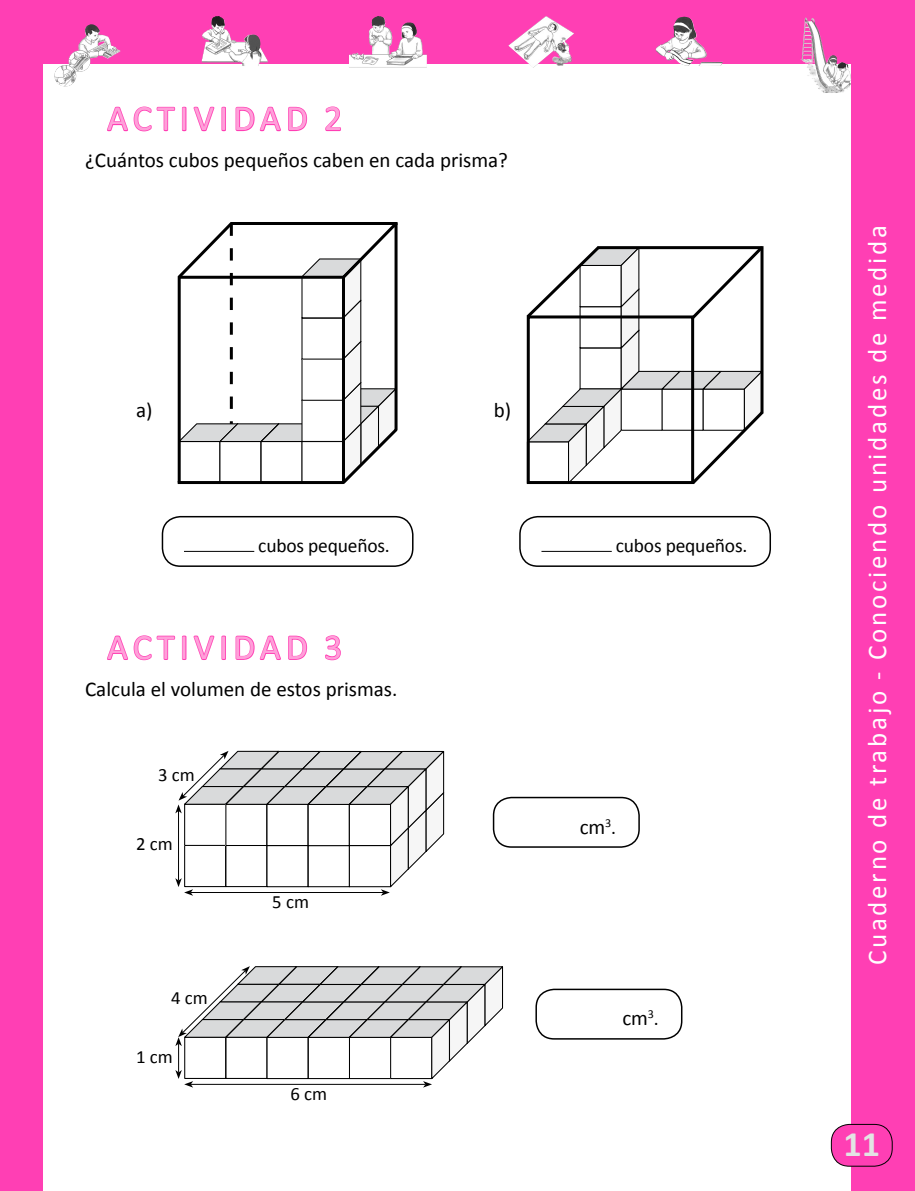
<style>
.page{position:relative;width:915px;height:1191px;background:#fff}
.page>*{position:absolute;margin:0;border:0;box-sizing:border-box;transform-origin:0 0}
.t1{font:36px "Calibri";letter-spacing:.135em;color:#ff9fd9}
.t2{font:700 36px "Calibri";color:#e3e4e4}
.t3{font:27px "Calibri";letter-spacing:.1em;color:#fff}
.t4{font:21px "Calibri";color:#000}
.t5{font:19.5px "Calibri";letter-spacing:-.01em;color:#000}
.t6{font:18.75px "Calibri";color:#000}
.s1{font-size:19.5px}
</style>
<div class="page">
<svg style="left:42px;top:0;width:808px;height:64px;background:#f756b8"></svg>
<div style="left:850px;top:0;width:64px;height:1191px;background:#ff3fb4"></div>
<div style="left:0;top:0;width:42px;height:1191px;background:#ff3fb4"></div>
<div style="left:831px;top:1124px;width:60px;height:42px;background:#ff3fb4;border-radius:18px"></div>
<div style="left:830px;top:1124px;width:62px;height:42px;border:1px solid #000;border-radius:18px"></div>
<img style="left:801px;top:18px;width:4px;height:42px">
<img style="left:663px;top:17px;width:20px;height:27px">
<img style="left:80px;top:24px;width:11px;height:19px">
<img style="left:209px;top:16px;width:10px;height:14px">
<img style="left:368px;top:16px;width:10px;height:29px">
<img style="left:528px;top:16px;width:17px;height:13px">
<svg style="left:107px;top:106px;width:119px;height:26px"></svg>
<svg style="left:235px;top:106px;width:73px;height:26px"></svg>
<svg style="left:325px;top:106px;width:16px;height:26px"></svg>
<hr style="left:184px;top:551px;width:70px;height:1px;background:#000">
<div style="left:162px;top:516px;width:251px;height:51px;border:2px solid #000;border-radius:18px"></div>
<svg style="left:177px;top:222px;width:221px;height:262px"></svg>
<hr style="left:231px;top:222px;width:166px;height:3px;background:#000">
<hr style="left:179px;top:276px;width:165px;height:3px;background:#000">
<hr style="left:541px;top:551px;width:70px;height:1px;background:#000">
<div style="left:519px;top:516px;width:251px;height:51px;border:2px solid #000;border-radius:18px"></div>
<svg style="left:526px;top:246px;width:238px;height:238px"></svg>
<svg style="left:107px;top:635px;width:119px;height:26px"></svg>
<svg style="left:235px;top:635px;width:73px;height:25px"></svg>
<svg style="left:325px;top:635px;width:16px;height:26px"></svg>
<div style="left:492px;top:797px;width:147px;height:50px;border:2px solid #000;border-radius:18px"></div>
<svg style="left:175px;top:750px;width:270px;height:145px"></svg>
<div style="left:535px;top:988px;width:147px;height:51px;border:2px solid #000;border-radius:18px"></div>
<svg style="left:175px;top:966px;width:329px;height:121px"></svg>
<h1 class="t1" style="left:107px;top:96px;width:95px">Ac tividad</h1>
<h1 class="t1" style="left:324px;top:96px;width:20px">2</h1>
<p class="t4" style="left:85px;top:147px;width:424px">¿Cuántos cubos pequeños caben en cada prisma?</p>
<p class="t4" style="left:136px;top:396px;width:18px">a)</p>
<p class="t5" style="left:258px;top:533px;width:133px">cubos pequeños.</p>
<h1 class="t1" style="left:107px;top:624px;width:95px">Ac tividad</h1>
<h1 class="t1" style="left:324px;top:624px;width:20px">3</h1>
<p class="t4" style="left:85px;top:675px;width:314px">Calcula el volumen de estos prismas.</p>
<p class="t6" style="left:158px;top:763px;width:38px">3 cm</p>
<p class="t6" style="left:136px;top:832px;width:38px">2 cm</p>
<p class="t6" style="left:171px;top:986px;width:38px">4 cm</p>
<p class="t6" style="left:136px;top:1045px;width:38px">1 cm</p>
<p class="t6" style="left:272px;top:889px;width:38px">5 cm</p>
<p class="t6" style="left:290px;top:1081px;width:38px">6 cm</p>
<p class="t4" style="left:493px;top:396px;width:19px">b)</p>
<p class="t5" style="left:615px;top:533px;width:133px">cubos pequeños.</p>
<p class="t4" style="left:579px;top:813px;width:38px">cm<sup>3</sup><span class="s1">.</span></p>
<p class="t4" style="left:622px;top:1005px;width:38px">cm<sup>3</sup><span class="s1">.</span></p>
<p class="t3" style="left:859px;top:965px;width:741px;rotate:-90deg">Cuaderno de trabajo - Conociendo unidades de medida</p>
<h1 class="t2" style="left:843px;top:1121px;width:38px">11</h1>
</div>
